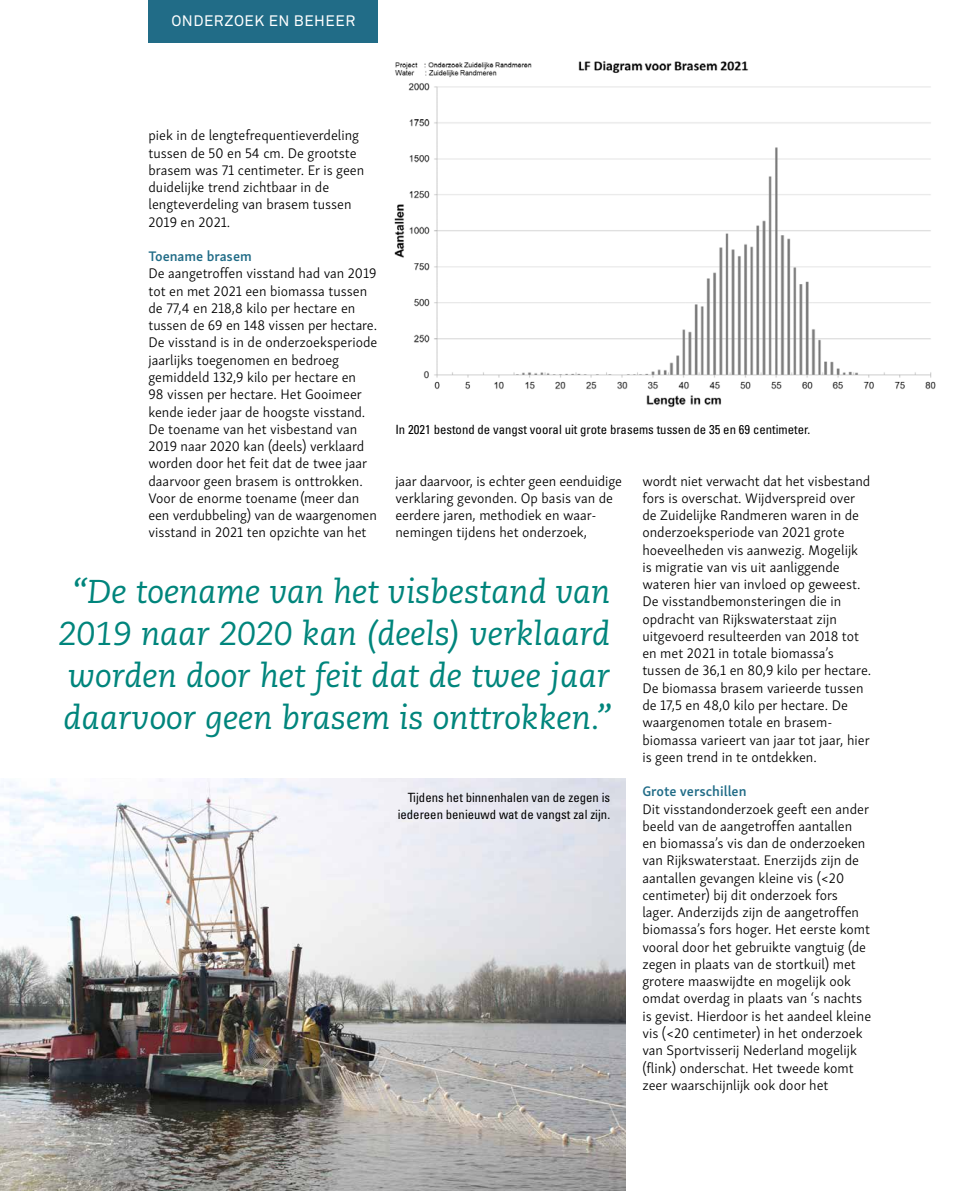
<style>
.page{position:relative;width:978px;height:1191px;background:#fff}
.page>*{position:absolute;margin:0;border:0;box-sizing:border-box;transform-origin:0 0}
.t1{font:italic 33px/42px "Caecilia LT Pro 56";color:#00857c;text-align:center}
.t2{font:15px "Akkurat";letter-spacing:.035em;color:#fff}
.t3{font:300 14.25px/17.2px "Skolar Sans";color:#000}
.t4{font:600 14.25px "Skolar Sans";color:#216c87}
.t5{font:condensed 12.75px/17.2px "Univers LT Std";color:#000;text-align:right}
</style>
<div class="page">
<img style="left:394px;top:61px;width:542px;height:347px">
<div style="left:148px;top:0;width:230px;height:43px;background:#216c87"></div>
<img style="left:0;top:778px;width:625px;height:413px">
<p class="t2" style="left:171px;top:12px;width:185px">ONDERZOEK EN BEHEER</p>
<p class="t3" style="left:148px;top:126px;width:217px">piek in de lengtefrequentieverdeling tussen de 50 en 54 cm. De grootste brasem was 71 centimeter. Er is geen duidelijke trend zichtbaar in de lengteverdeling van brasem tussen<br>2019 en 2021.</p>
<p class="t4" style="left:148px;top:245px;width:105px">Toename brasem</p>
<p class="t3" style="left:148px;top:264px;width:230px">De aangetroffen visstand had van 2019 tot en met 2021 een biomassa tussen de 77,4 en 218,8 kilo per hectare en tussen de 69 en 148 vissen per hectare.<br>De visstand is in de onderzoeksperiode jaarlijks toegenomen en bedroeg gemiddeld 132,9 kilo per hectare en<br>98 vissen per hectare. Het Gooimeer kende ieder jaar de hoogste visstand.<br>De toename van het visbestand van 2019 naar 2020 kan (deels) verklaard worden door het feit dat de twee jaar daarvoor geen brasem is onttrokken.<br>Voor de enorme toename (meer dan een verdubbeling) van de waargenomen visstand in 2021 ten opzichte van het</p>
<p class="t5" style="left:395px;top:420px;width:416px">In 2021 bestond de vangst vooral uit grote brasems tussen de 35 en 69 centimeter.</p>
<p class="t3" style="left:395px;top:471px;width:228px">jaar daarvoor, is echter geen eenduidige verklaring gevonden. Op basis van de eerdere jaren, methodiek en waar&shy;nemingen tijdens het onderzoek,</p>
<p class="t3" style="left:642px;top:471px;width:230px">wordt niet verwacht dat het visbestand fors is overschat. Wijdverspreid over de Zuidelijke Randmeren waren in de onderzoeksperiode van 2021 grote hoeveelheden vis aanwezig. Mogelijk<br>is migratie van vis uit aanliggende wateren hier van invloed op geweest.<br>De visstandbemonsteringen die in opdracht van Rijkswaterstaat zijn uitgevoerd resulteerden van 2018 tot en met 2021 in totale biomassa’s tussen de 36,1 en 80,9 kilo per hectare.<br>De biomassa brasem varieerde tussen de 17,5 en 48,0 kilo per hectare. De waargenomen totale en brasem&shy;biomassa varieert van jaar tot jaar, hier is geen trend in te ontdekken.</p>
<p class="t4" style="left:642px;top:780px;width:106px">Grote verschillen</p>
<p class="t3" style="left:642px;top:799px;width:230px">Dit visstandonderzoek geeft een ander beeld van de aangetroffen aantallen<br>en biomassa’s vis dan de onderzoeken van Rijkswaterstaat. Enerzijds zijn de aantallen gevangen kleine vis (&lt;20 centimeter) bij dit onderzoek fors lager. Anderzijds zijn de aangetroffen biomassa’s fors hoger. Het eerste komt vooral door het gebruikte vangtuig (de zegen in plaats van de stortkuil) met grotere maaswijdte en mogelijk ook omdat overdag in plaats van ‘s nachts is gevist. Hierdoor is het aandeel kleine vis (&lt;20 centimeter) in het onderzoek van Sportvisserij Nederland mogelijk (flink) onderschat. Het tweede komt zeer waarschijnlijk ook door het</p>
<h1 class="t1" style="left:58px;top:570px;width:554px">“De toename van het visbestand van 2019 naar 2020 kan (deels) verklaard worden door het feit dat de twee jaar daarvoor geen brasem is onttrokken.”</h1>
<p class="t5" style="left:398px;top:788px;width:214px">Tijdens het binnenhalen van de zegen is iedereen benieuwd wat de vangst zal zijn.</p>
</div>
